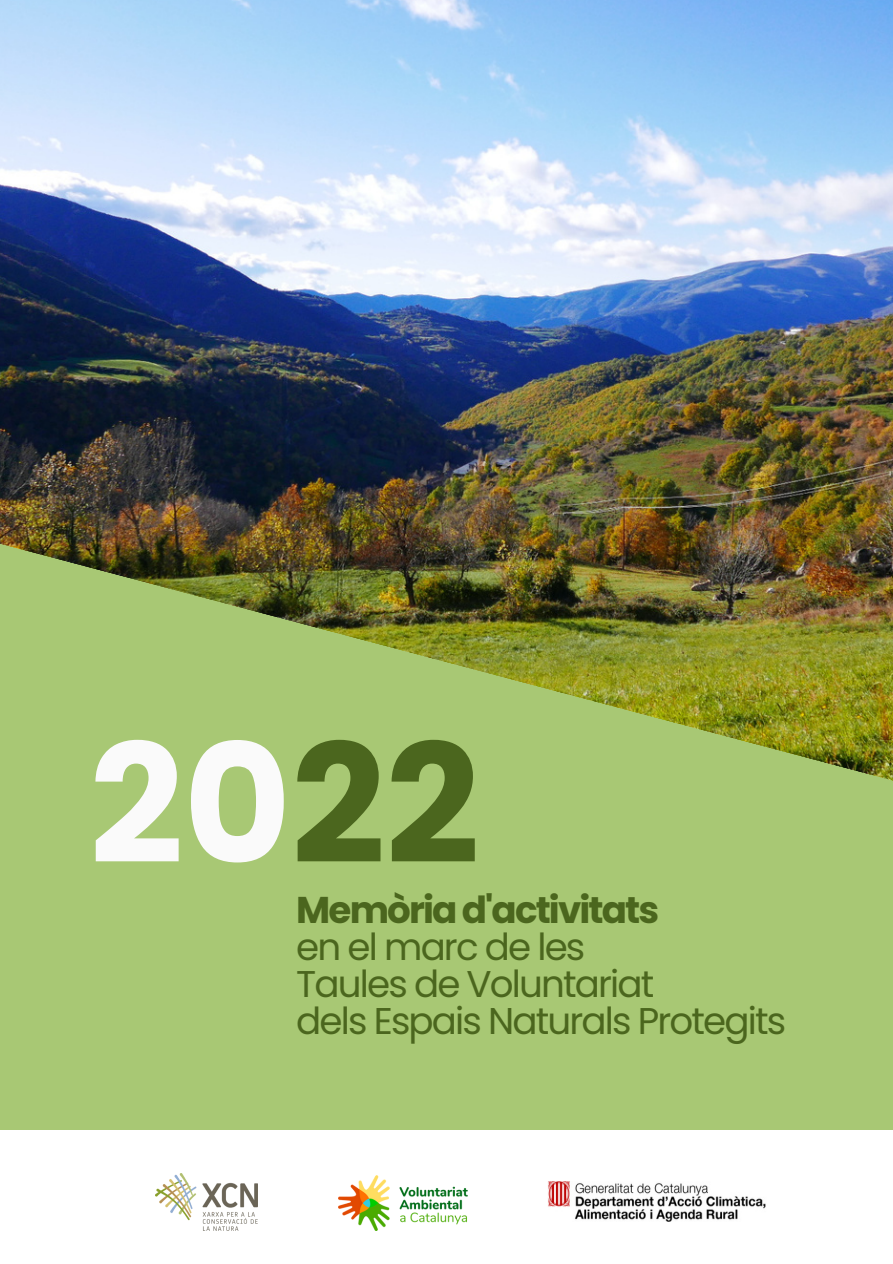
<style>
.page{position:relative;width:893px;height:1264px;background:#fff}
.page>*{position:absolute;margin:0;border:0;box-sizing:border-box;transform-origin:0 0}
.t1{font:700 165px "Poppins";color:#fafafa}
.t2{font:37.2px "Poppins";letter-spacing:-.05em;color:#4b661e}
.t3{font:700 37.2px "Poppins";letter-spacing:-.05em;color:#4b661e}
.s1{color:#4b661e}
</style>
<div class="page">
<img style="left:0;top:0;width:892px;height:515px">
<img style="left:0;top:515px;width:892px;height:615px">
<img style="left:155px;top:1173px;width:103px;height:57px">
<img style="left:548px;top:1181px;width:218px;height:40px">
<img style="left:339px;top:1175px;width:128px;height:55px">
<p class="t1" style="left:89px;top:689px;width:392px">20<span class="s1">22</span></p>
<p class="t3" style="left:296px;top:884px;width:364px">Memòria d'activitats</p>
<p class="t2" style="left:296px;top:921px;width:290px">en el marc de les</p>
<p class="t2" style="left:296px;top:958px;width:359px">Taules de Voluntariat</p>
<p class="t2" style="left:296px;top:995px;width:491px">dels Espais Naturals Protegits</p>
</div>
